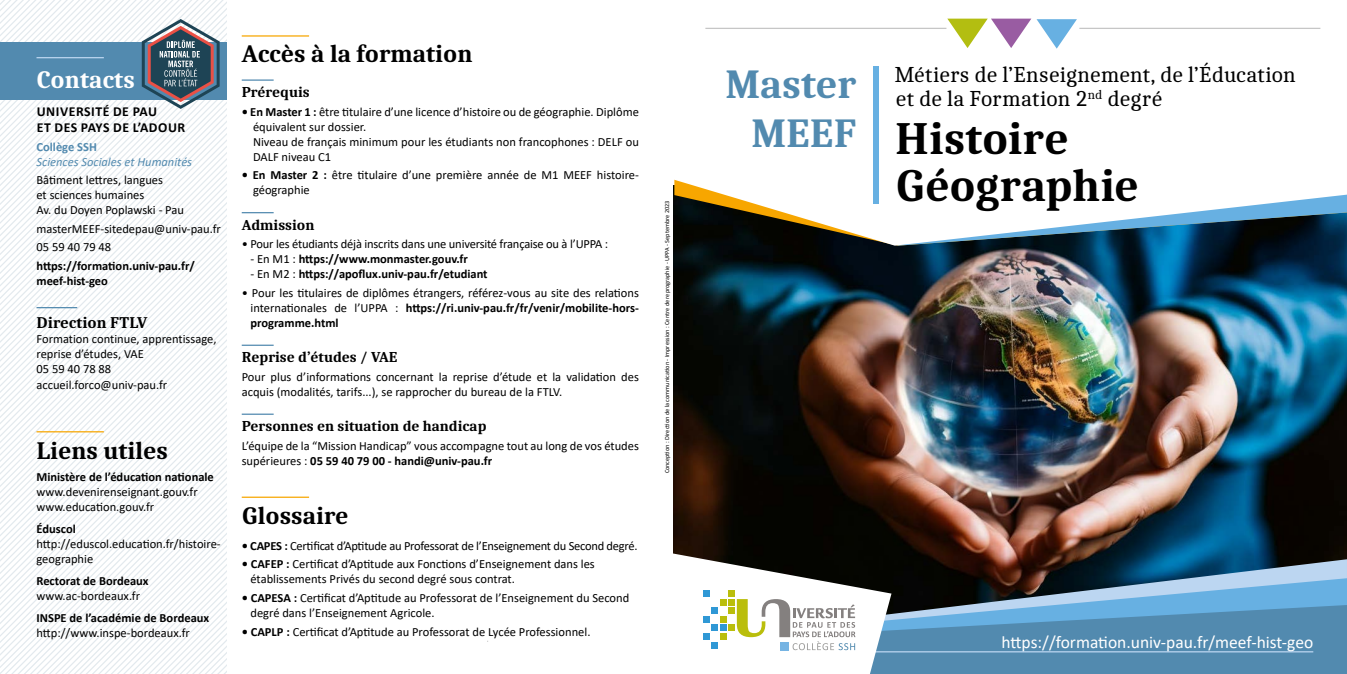
<style>
.page{position:relative;width:1347px;height:674px;background:#fff}
.page>*{position:absolute;margin:0;border:0;box-sizing:border-box;transform-origin:0 0}
.t1{font:700 46.25px/47.5px "Caladea";color:#000}
.t2{font:700 41.25px/49.5px "Caladea";color:#528aaf;text-align:right}
.t3{font:700 25px "Caladea";color:#000}
.t4{font:700 25px "Caladea";color:#fff}
.t5{font:22.5px/23.8px "Caladea";letter-spacing:-.005em;color:#000}
.t6{font:17.5px "Calibri";color:#fff}
.t7{font:700 16.25px "Caladea";color:#000}
.t8{font:700 15px "Caladea";color:#000}
.t9{font:700 13.75px/16.5px "Calibri";letter-spacing:.04em;color:#000}
.t10{font:12.5px/15px "Calibri";color:#000}
.t11{font:700 12.5px/15px "Calibri";color:#000}
.t12{font:12.5px "Calibri";letter-spacing:-.02em;color:#000}
.t13{font:italic 12.5px "Calibri";color:#528aaf}
.t14{font:700 12.5px "Calibri";color:#528aaf}
.t15{font:6.25px "Calibri";color:#000}
.s1{font-weight:700}
.s2{font-weight:400}
</style>
<div class="page">
<svg style="left:0;top:0;width:227px;height:132px"></svg>
<svg style="left:0;top:132px;width:227px;height:13px"></svg>
<svg style="left:0;top:145px;width:227px;height:528px"></svg>
<svg style="left:3px;top:157px;width:224px;height:516px"></svg>
<svg style="left:15px;top:169px;width:212px;height:504px"></svg>
<svg style="left:27px;top:182px;width:200px;height:491px"></svg>
<svg style="left:40px;top:194px;width:187px;height:479px"></svg>
<svg style="left:52px;top:207px;width:175px;height:466px"></svg>
<svg style="left:65px;top:219px;width:162px;height:454px"></svg>
<svg style="left:77px;top:232px;width:150px;height:441px"></svg>
<svg style="left:90px;top:244px;width:137px;height:429px"></svg>
<svg style="left:102px;top:257px;width:125px;height:416px"></svg>
<hr style="left:242px;top:35px;width:67px;height:2px;background:#f7a600">
<hr style="left:242px;top:79px;width:32px;height:2px;background:#528aaf">
<hr style="left:242px;top:212px;width:32px;height:1px;background:#528aaf">
<hr style="left:242px;top:344px;width:32px;height:1px;background:#528aaf">
<hr style="left:242px;top:413px;width:32px;height:1px;background:#528aaf">
<hr style="left:242px;top:496px;width:67px;height:1px;background:#f7a600">
<div style="left:0;top:43px;width:227px;height:57px;background:#528aaf"></div>
<hr style="left:36px;top:57px;width:68px;height:1px;background:#bcd6f1">
<hr style="left:36px;top:307px;width:41px;height:1px;background:#528aaf">
<hr style="left:36px;top:431px;width:68px;height:1px;background:#f7a600">
<svg style="left:142px;top:19px;width:78px;height:90px"></svg>
<img style="left:673px;top:245px;width:673px;height:314px">
<svg style="left:891px;top:559px;width:455px;height:19px;background:#2e4353"></svg>
<svg style="left:891px;top:578px;width:455px;height:26px;background:#58778e"></svg>
<svg style="left:891px;top:604px;width:455px;height:69px;background:#5891b7"></svg>
<hr style="left:870px;top:650px;width:443px;height:2px;background:#bcd6f1">
<svg style="left:673px;top:18px;width:673px;height:227px"></svg>
<svg style="left:673px;top:553px;width:218px;height:120px"></svg>
<svg style="left:947px;top:19px;width:130px;height:30px"></svg>
<hr style="left:705px;top:28px;width:241px;height:1px;background:#c6c6c6">
<hr style="left:1079px;top:28px;width:241px;height:1px;background:#c6c6c6">
<div style="left:873px;top:66px;width:5px;height:137px;background:#67b0e2"></div>
<h3 class="t4" style="left:36px;top:65px;width:100px">Contacts</h3>
<p class="t9" style="left:37px;top:102px;width:150px">UNIVERSITÉ DE PAU<br>ET DES PAYS DE L’ADOUR</p>
<p class="t14" style="left:36px;top:137px;width:62px">Collège SSH</p>
<p class="t13" style="left:36px;top:153px;width:157px">Sciences Sociales et Humanités</p>
<p class="t10" style="left:36px;top:172px;width:149px">Bâtiment lettres, langues<br>et sciences humaines<br>Av. du Doyen Poplawski - Pau</p>
<p class="t10" style="left:36px;top:219px;width:186px;line-height:18.5px">masterMEEF-sitedepau@univ-pau.fr<br>05 59 40 79 48</p>
<p class="t11" style="left:36px;top:258px;width:160px">https://formation.univ-pau.fr/ meef-hist-geo</p>
<h3 class="t7" style="left:36px;top:312px;width:112px">Direction FTLV</h3>
<p class="t10" style="left:36px;top:330px;width:181px">Formation continue, apprentissage, reprise d’études, VAE<br>05 59 40 78 88 accueil.forco@univ-pau.fr</p>
<h3 class="t3" style="left:36px;top:435px;width:133px">Liens utiles</h3>
<p class="t11" style="left:36px;top:468px;width:179px">Ministère de l’éducation nationale</p>
<p class="t10" style="left:36px;top:483px;width:163px">www.devenirenseignant.gouv.fr www.education.gouv.fr</p>
<p class="t11" style="left:36px;top:521px;width:41px">Éduscol</p>
<p class="t10" style="left:36px;top:535px;width:186px">http://eduscol.education.fr/histoire&shy;geographie</p>
<p class="t11" style="left:36px;top:573px;width:114px">Rectorat de Bordeaux</p>
<p class="t10" style="left:36px;top:587px;width:105px">www.ac-bordeaux.fr</p>
<p class="t11" style="left:36px;top:610px;width:174px">INSPE de l’académie de Bordeaux</p>
<p class="t10" style="left:36px;top:625px;width:155px">http://www.inspe-bordeaux.fr</p>
<h3 class="t3" style="left:242px;top:38px;width:232px">Accès à la formation</h3>
<p class="t8" style="left:242px;top:83px;width:69px">Prérequis</p>
<p class="t10" style="left:253px;top:103px;width:387px;text-indent:-11px"><span class="s1">• En Master 1 :</span> être titulaire d’une licence d’histoire ou de géographie. Diplôme équivalent sur dossier.<br>Niveau de français minimum pour les étudiants non francophones : DELF ou DALF niveau C1</p>
<p class="t10" style="left:253px;top:167px;width:387px;text-indent:-11px"><span class="s1">• En Master 2 :</span> être titulaire d’une première année de M1 MEEF histoire&shy;géographie</p>
<p class="t8" style="left:242px;top:215px;width:74px">Admission</p>
<p class="t10" style="left:242px;top:236px;width:368px">• Pour les étudiants déjà inscrits dans une université française ou à l’UPPA :</p>
<p class="t11" style="left:250px;top:251px;width:219px"><span class="s2">- En M1 :</span> https://www.monmaster.gouv.fr</p>
<p class="t11" style="left:250px;top:266px;width:239px"><span class="s2">- En M2 :</span> https://apoflux.univ-pau.fr/etudiant</p>
<p class="t10" style="left:250px;top:284px;width:390px;text-align:justify;text-indent:-9px">• Pour les titulaires de diplômes étrangers, référez-vous au site des relations internationales de l’UPPA : <span class="s1">https://ri.univ-pau.fr/fr/venir/mobilite-hors&shy;programme.html</span></p>
<p class="t8" style="left:242px;top:348px;width:157px">Reprise d’études / VAE</p>
<p class="t10" style="left:242px;top:368px;width:399px">Pour plus d’informations concernant la reprise d’étude et la validation des acquis (modalités, tarifs...), se rapprocher du bureau de la FTLV.</p>
<p class="t8" style="left:242px;top:416px;width:246px">Personnes en situation de handicap</p>
<p class="t10" style="left:242px;top:437px;width:399px">L’équipe de la “Mission Handicap” vous accompagne tout au long de vos études supérieures : <span class="s1">05 59 40 79 00 - handi@univ-pau.fr</span></p>
<h3 class="t3" style="left:242px;top:500px;width:108px">Glossaire</h3>
<p class="t12" style="left:242px;top:536px;width:397px"><span class="s1">• CAPES :</span> Certificat d’Aptitude au Professorat de l’Enseignement du Second degré.</p>
<p class="t10" style="left:250px;top:556px;width:346px;text-indent:-9px"><span class="s1">• CAFEP :</span> Certificat d’Aptitude aux Fonctions d’Enseignement dans les établissements Privés du second degré sous contrat.</p>
<p class="t10" style="left:250px;top:589px;width:380px;text-indent:-9px"><span class="s1">• CAPESA :</span> Certificat d’Aptitude au Professorat de l’Enseignement du Second degré dans l’Enseignement Agricole.</p>
<p class="t10" style="left:242px;top:623px;width:350px"><span class="s1">• CAPLP :</span> Certificat d’Aptitude au Professorat de Lycée Professionnel.</p>
<p class="t15" style="left:663px;top:473px;width:274px;rotate:-90deg">Conception : Direction de la communication - Impression : Centre de reprographie - UPPA - Septembre 2023</p>
<h2 class="t2" style="left:725px;top:58px;width:133px">Master<br>MEEF</h2>
<h3 class="t5" style="left:895px;top:62px;width:402px">Métiers de l’Enseignement, de l’Éducation et de la Formation 2<sup>nd</sup> degré</h3>
<h1 class="t1" style="left:895px;top:113px;width:245px">Histoire<br>Géographie</h1>
<h3 class="t6" style="left:1001px;top:629px;width:313px">https://formation.univ-pau.fr/meef-hist-geo</h3>
</div>
